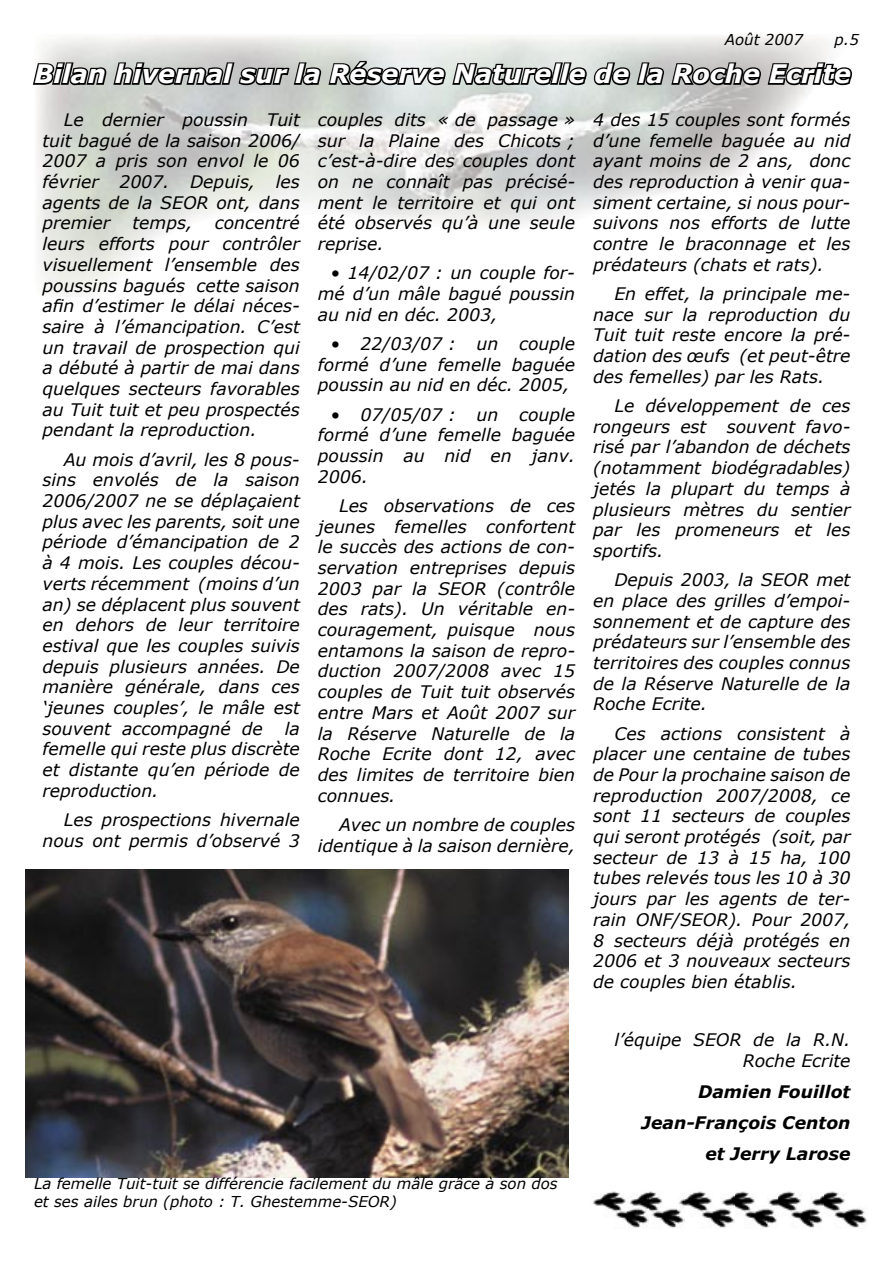
<style>
.page{position:relative;width:893px;height:1263px;background:#fff}
.page>*{position:absolute;margin:0;border:0;box-sizing:border-box;transform-origin:0 0}
.t1{font:italic 700 25.5px "Verdana";color:#fff}
.t2{font:italic 17.25px/20.7px "Verdana";color:#000;text-align:justify}
.t3{font:italic 700 17.25px/31px "Verdana";color:#000;text-align:right}
.t4{font:italic 15px/18px "Verdana";color:#000}
</style>
<div class="page">
<img style="left:37px;top:36px;width:790px;height:261px">
<svg style="left:33px;top:47px;width:819px;height:58px;background:#a7a9a7"></svg>
<img style="left:26px;top:870px;width:542px;height:307px">
<img style="left:824px;top:1191px;width:43px;height:37px">
<img style="left:592px;top:1191px;width:36px;height:32px">
<img style="left:685px;top:1191px;width:35px;height:37px">
<img style="left:735px;top:1191px;width:31px;height:37px">
<img style="left:720px;top:1195px;width:15px;height:33px">
<img style="left:778px;top:1191px;width:32px;height:37px">
<img style="left:810px;top:1195px;width:14px;height:33px">
<img style="left:766px;top:1198px;width:12px;height:30px">
<img style="left:649px;top:1191px;width:29px;height:37px">
<img style="left:628px;top:1192px;width:21px;height:36px">
<img style="left:678px;top:1199px;width:7px;height:25px">
<p class="t4" style="left:725px;top:31px;width:80px">Août 2007</p>
<p class="t4" style="left:835px;top:31px;width:26px">p.5</p>
<h1 class="t1" style="left:34px;top:58px;width:819px">Bilan hivernal sur la Réserve Naturelle de la Roche Ecrite</h1>
<p class="t2" style="left:43px;top:109px;width:259px;text-indent:21px">Le dernier poussin Tuit tuit bagué de la saison 2006/ 2007 a pris son envol le 06 février 2007. Depuis, les agents de la SEOR ont, dans premier</p>
<p class="t2" style="left:593px;top:109px;width:259px">4 des 15 couples sont formés d’une femelle baguée au nid ayant moins de 2 ans, donc des reproduction à venir qua&shy;siment certaine, si nous pour&shy;suivons nos efforts de lutte contre le braconnage et les prédateurs (chats et rats).</p>
<p class="t2" style="left:593px;top:283px;width:259px;text-indent:21px">En effet, la principale me&shy;nace sur la reproduction du Tuit tuit reste encore la pré&shy;dation des œufs (et peut-être des femelles) par les Rats.</p>
<p class="t2" style="left:593px;top:395px;width:259px;text-indent:21px">Le développement de ces rongeurs est souvent favo&shy;risé par l’abandon de déchets (notamment biodégradables) jetés la plupart du temps à plusieurs mètres du sentier par les promeneurs et les sportifs.</p>
<p class="t2" style="left:593px;top:569px;width:259px;text-indent:21px">Depuis 2003, la SEOR met en place des grilles d’empoi&shy;sonnement et de capture des prédateurs sur l’ensemble des territoires des couples connus de la Réserve Naturelle de la Roche Ecrite.</p>
<p class="t2" style="left:593px;top:722px;width:259px;text-indent:21px">Ces actions consistent à placer une centaine de tubes de Pour la prochaine saison de reproduction 2007/2008, ce sont 11 secteurs de couples qui seront protégés (soit, par secteur de 13 à 15 ha, 100 tubes relevés tous les 10 à 30 jours par les agents de ter&shy;rain ONF/SEOR). Pour 2007, 8 secteurs déjà protégés en 2006 et 3 nouveaux secteurs de couples bien établis.</p>
<p class="t2" style="left:318px;top:109px;width:259px">couples dits « de passage » sur la Plaine des Chicots ; c’est-à-dire des couples dont on ne connaît pas précisé&shy;ment le territoire et qui ont été observés qu’à une seule reprise.</p>
<p class="t2" style="left:318px;top:262px;width:259px;text-indent:13px">• 14/02/07 : un couple for&shy;mé d’un mâle bagué poussin au nid en déc. 2003,</p>
<p class="t2" style="left:318px;top:333px;width:259px;text-indent:13px">• 22/03/07 : un couple formé d’une femelle baguée poussin au nid en déc. 2005,</p>
<p class="t2" style="left:318px;top:403px;width:259px;text-indent:13px">• 07/05/07 : un couple formé d’une femelle baguée poussin au nid en janv.<br>2006.</p>
<p class="t2" style="left:318px;top:495px;width:259px;text-indent:21px">Les observations de ces jeunes femelles confortent le succès des actions de con&shy;servation entreprises depuis 2003 par la SEOR (contrôle des rats). Un véritable en&shy;couragement, puisque nous entamons la saison de repro&shy;duction 2007/2008 avec 15 couples de Tuit tuit observés entre Mars et Août 2007 sur la Réserve Naturelle de la Roche Ecrite dont 12, avec des limites de territoire bien connues.</p>
<p class="t2" style="left:318px;top:814px;width:259px;text-align:right">Avec un nombre de couples identique à la saison dernière,</p>
<p class="t2" style="left:43px;top:212px;width:259px;text-indent:172px">concentré leurs efforts pour contrôler visuellement l’ensemble des poussins bagués cette saison afin d’estimer le délai néces&shy;saire à l’émancipation. C’est un travail de prospection qui a débuté à partir de mai dans quelques secteurs favorables au Tuit tuit et peu prospectés pendant la reproduction.</p>
<p class="t2" style="left:43px;top:448px;width:259px;text-indent:21px">Au mois d’avril, les 8 pous&shy;sins envolés de la saison 2006/2007 ne se déplaçaient plus avec les parents, soit une période d’émancipation de 2 à 4 mois. Les couples décou&shy;verts récemment (moins d’un an) se déplacent plus souvent en dehors de leur territoire estival que les couples suivis depuis plusieurs années. De manière générale, dans ces ‘jeunes couples’, le mâle est souvent accompagné de</p>
<p class="t2" style="left:133px;top:212px;width:61px">temps,</p>
<p class="t2" style="left:43px;top:717px;width:259px;text-indent:242px">la femelle qui reste plus discrète et distante qu’en période de reproduction.</p>
<p class="t2" style="left:43px;top:809px;width:259px;text-align:right">Les prospections hivernale nous ont permis d’observé 3</p>
<p class="t4" style="left:34px;top:1174px;width:525px">La femelle Tuit-tuit se différencie facilement du mâle grâce à son dos et ses ailes brun (photo : T. Ghestemme-SEOR)</p>
<p class="t2" style="left:614px;top:1029px;width:238px;text-align:right">l’équipe SEOR de la R.N.<br>Roche Ecrite</p>
<p class="t3" style="left:641px;top:1076px;width:210px">Damien Fouillot<br>Jean-François Centon et Jerry Larose</p>
</div>
